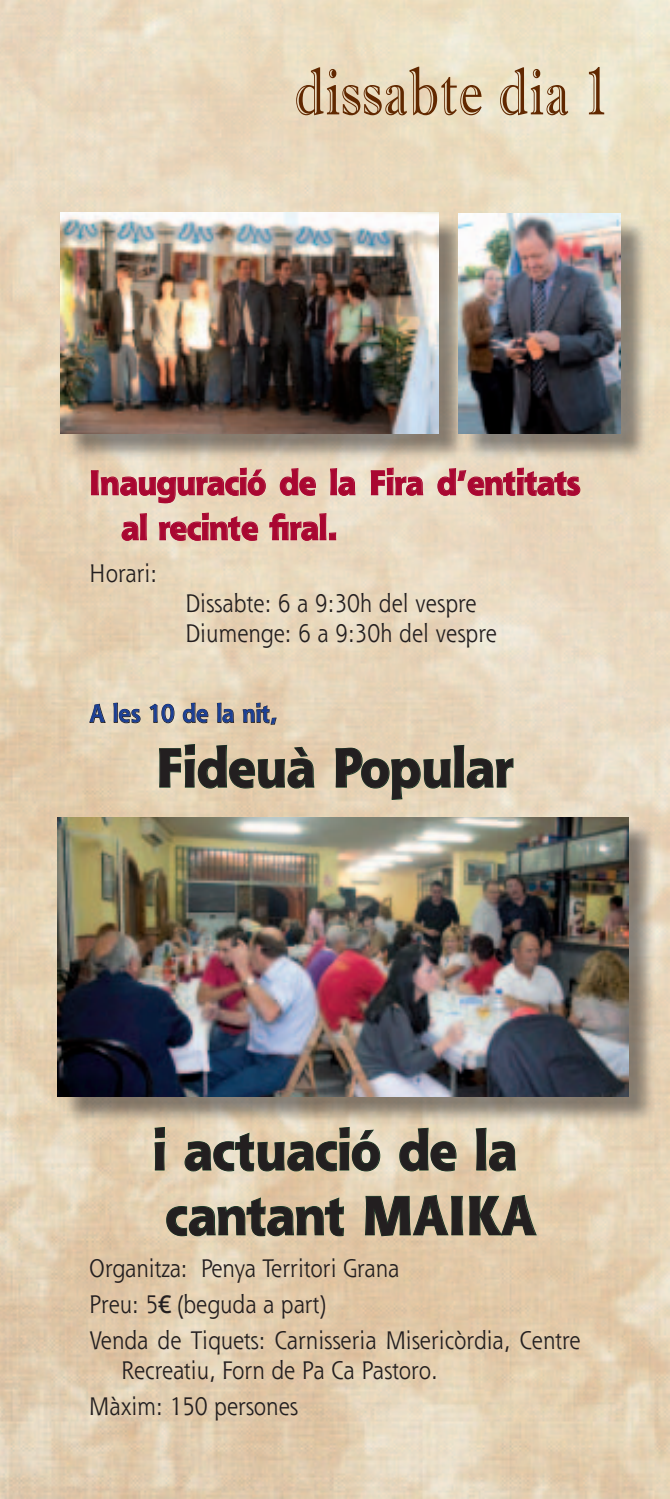
<style>
.page{position:relative;width:670px;height:1499px;background:#fff}
.page>*{position:absolute;margin:0;border:0;box-sizing:border-box;transform-origin:0 0}
.t1{font:67.5px "Imprint MT Shadow";letter-spacing:.02em;color:#612800;scale:.8 1}
.t2{font:800 54px/64.8px "Shannon";color:#231f20;scale:.9 1}
.t3{font:800 33.75px/45px "Shannon";color:#a90731;scale:.9 1}
.t4{font:24.75px/36px "Shannon";color:#231f20;scale:.9 1}
.t5{font:700 24.75px "Shannon";color:#1b3f94;scale:.9 1}
.s1{font-family:"Aller"}
</style>
<div class="page">
<img style="left:0;top:0;width:670px;height:1499px">
<svg style="left:91px;top:468px;width:175px;height:35px;background:#deb7a8"></svg>
<svg style="left:280px;top:468px;width:36px;height:28px"></svg>
<svg style="left:330px;top:468px;width:25px;height:28px"></svg>
<svg style="left:371px;top:468px;width:52px;height:28px"></svg>
<svg style="left:437px;top:468px;width:143px;height:28px;background:#dcafa3"></svg>
<svg style="left:122px;top:513px;width:25px;height:28px"></svg>
<svg style="left:159px;top:513px;width:99px;height:28px;background:#dcb0a2"></svg>
<svg style="left:269px;top:513px;width:67px;height:28px;background:#dbada1"></svg>
<svg style="left:89px;top:702px;width:17px;height:21px"></svg>
<svg style="left:113px;top:703px;width:27px;height:20px"></svg>
<svg style="left:149px;top:704px;width:25px;height:19px"></svg>
<svg style="left:183px;top:703px;width:25px;height:20px"></svg>
<svg style="left:217px;top:703px;width:17px;height:20px"></svg>
<svg style="left:243px;top:703px;width:34px;height:22px"></svg>
<svg style="left:159px;top:744px;width:155px;height:44px;background:#c9bc9e"></svg>
<svg style="left:335px;top:745px;width:178px;height:55px;background:#d2c6ab"></svg>
<svg style="left:476px;top:1128px;width:40px;height:43px;background:#c8c1a6"></svg>
<svg style="left:155px;top:1127px;width:308px;height:142px;background:#d6c6a7"></svg>
<svg style="left:469px;top:1195px;width:68px;height:40px;background:#c7bb9b"></svg>
<div style="left:64px;top:216px;width:403px;height:245px;background:#231f20;opacity:.5"></div>
<img style="left:61px;top:212px;width:378px;height:221px">
<div style="left:461px;top:217px;width:187px;height:245px;background:#231f20;opacity:.5"></div>
<img style="left:458px;top:214px;width:163px;height:219px">
<div style="left:61px;top:820px;width:596px;height:305px;background:#231f20;opacity:.5"></div>
<img style="left:58px;top:817px;width:570px;height:279px">
<h1 class="t1" style="left:294px;top:52px;width:393px">dissabte dia 1</h1>
<h3 class="t3" style="left:121px;top:460px;width:511px;text-indent:-32px">Inauguració de la Fira d’entitats al recinte firal.</h3>
<p class="t4" style="left:89px;top:555px;width:77px">Horari:</p>
<p class="t4" style="left:185px;top:588px;width:348px;line-height:29.7px">Dissabte: 6 a 9:30h del vespre<br>Diumenge: 6 a 9:30h del vespre</p>
<p class="t5" style="left:89px;top:698px;width:211px">A les 10 de la nit,</p>
<h2 class="t2" style="left:156px;top:735px;width:399px">Fideuà Popular</h2>
<h2 class="t2" style="left:153px;top:1118px;width:427px">i actuació de la cantant MAIKA</h2>
<p class="t4" style="left:89px;top:1250px;width:547px">Organitza: Penya Territori Grana<br>Preu: 5<span class="s1">€</span> (beguda a part)<br>Venda de Tiquets: Carnisseria Misericòrdia, Centre</p>
<p class="t4" style="left:89px;top:1352px;width:388px;text-indent:32px">Recreatiu, Forn de Pa Ca Pastoro.<br>Màxim: 150 persones</p>
</div>
